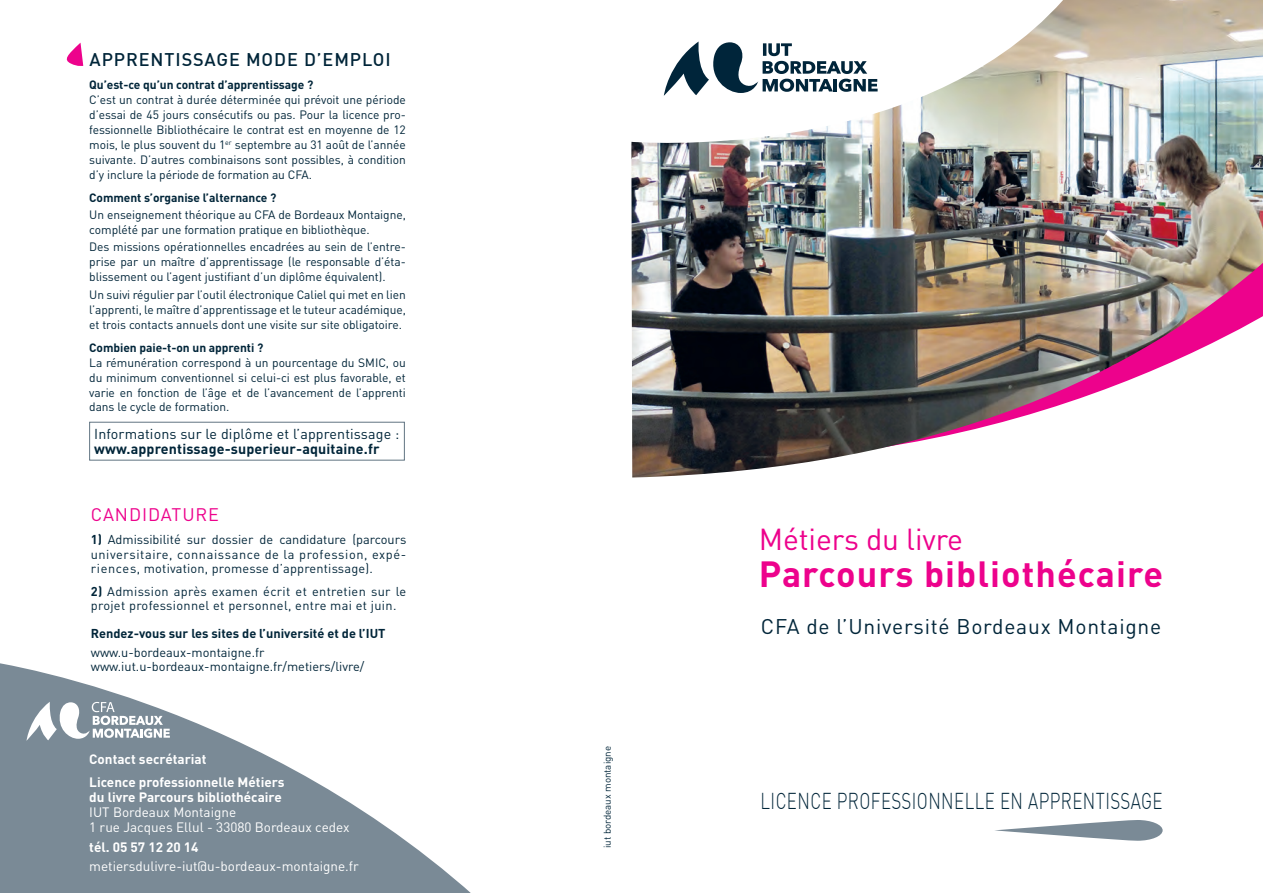
<style>
.page{position:relative;width:1263px;height:893px;background:#fff}
.page>*{position:absolute;margin:0;border:0;box-sizing:border-box;transform-origin:0 0}
.t1{font:700 36px "DIN";letter-spacing:.03em;color:#ed028c}
.t2{font:30px "DIN";letter-spacing:-.005em;color:#ed028c}
.t3{font:300 22.5px "DIN";letter-spacing:.025em;color:#002539;scale:.75 1}
.t4{font:21px "DIN";letter-spacing:.035em;color:#002539}
.t5{font:500 18px "DIN";letter-spacing:.05em;color:#002539}
.t6{font:18px "DIN";letter-spacing:.05em;color:#ed028c}
.t7{font:14.25px "DIN";letter-spacing:.01em;color:#002539}
.t8{font:700 14.25px "DIN";letter-spacing:.01em;color:#002539}
.t9{font:13.5px "DIN";color:#fff}
.t10{font:700 13.5px "DIN";color:#fff}
.t11{font:12.75px/14.2px "DIN";letter-spacing:.015em;color:#002539;text-align:justify}
.t12{font:700 12.75px "DIN";color:#002539}
.t13{font:12px/15px "DIN";letter-spacing:-.005em;color:#002539;text-align:justify}
.t14{font:700 12px "DIN";letter-spacing:-.005em;color:#002539}
.t15{font:9.75px "DIN";color:#002539}
.s1{font-weight:700}
</style>
<div class="page">
<svg style="left:0;top:663px;width:471px;height:230px;fill:#7a8a96"></svg>
<img style="left:631px;top:0;width:632px;height:477px">
<div style="left:89px;top:422px;width:316px;height:38px;border:1px solid #617482"></div>
<svg style="left:66px;top:43px;width:17px;height:23px"></svg>
<svg style="left:26px;top:702px;width:144px;height:39px"></svg>
<svg style="left:995px;top:820px;width:167px;height:21px"></svg>
<p class="t5" style="left:90px;top:48px;width:303px">APPRENTISSAGE MODE D’EMPLOI</p>
<p class="t14" style="left:89px;top:76px;width:226px">Qu’est-ce qu’un contrat d’apprentissage ?</p>
<p class="t13" style="left:89px;top:92px;width:318px">C’est un contrat à durée déterminée qui prévoit une période d’essai de 45 jours consécutifs ou pas. Pour la licence pro&shy;fessionnelle Bibliothécaire le contrat est en moyenne de 12 mois, le plus souvent du 1<sup>er</sup> septembre au 31 août de l’année suivante. D’autres combinaisons sont possibles, à condition d’y inclure la période de formation au CFA.</p>
<p class="t14" style="left:89px;top:190px;width:189px">Comment s’organise l’alternance ?</p>
<p class="t13" style="left:89px;top:207px;width:318px">Un enseignement théorique au CFA de Bordeaux Montaigne, complété par une formation pratique en bibliothèque.</p>
<p class="t13" style="left:89px;top:239px;width:318px">Des missions opérationnelles encadrées au sein de l’entre&shy;prise par un maître d’apprentissage (le responsable d’éta&shy;blissement ou l’agent justifiant d’un diplôme équivalent).</p>
<p class="t13" style="left:89px;top:286px;width:318px">Un suivi régulier par l’outil électronique Caliel qui met en lien l’apprenti, le maître d’apprentissage et le tuteur académique, et trois contacts annuels dont une visite sur site obligatoire.</p>
<p class="t14" style="left:89px;top:340px;width:176px">Combien paie-t-on un apprenti ?</p>
<p class="t13" style="left:89px;top:355px;width:318px">La rémunération correspond à un pourcentage du SMIC, ou du minimum conventionnel si celui-ci est plus favorable, et varie en fonction de l’âge et de l’avancement de l’apprenti dans le cycle de formation.</p>
<p class="t7" style="left:94px;top:425px;width:307px">Informations sur le diplôme et l’apprentissage :</p>
<p class="t8" style="left:94px;top:440px;width:287px">www.apprentissage-superieur-aquitaine.fr</p>
<p class="t6" style="left:91px;top:503px;width:130px">CANDIDATURE</p>
<p class="t11" style="left:91px;top:532px;width:317px"><span class="s1">1)</span> Admissibilité sur dossier de candidature (parcours universitaire, connaissance de la profession, expé&shy;riences, motivation, promesse d’apprentissage).</p>
<p class="t11" style="left:91px;top:584px;width:317px"><span class="s1">2)</span> Admission après examen écrit et entretien sur le projet professionnel et personnel, entre mai et juin.</p>
<p class="t12" style="left:91px;top:625px;width:296px">Rendez-vous sur les sites de l’université et de l’IUT</p>
<p class="t11" style="left:91px;top:645px;width:175px">www.u-bordeaux-montaigne.fr</p>
<p class="t11" style="left:91px;top:659px;width:275px">www.iut.u-bordeaux-montaigne.fr/metiers/livre/</p>
<p class="t10" style="left:89px;top:750px;width:119px">Contact secrétariat</p>
<p class="t10" style="left:89px;top:774px;width:197px">Licence professionnelle Métiers</p>
<p class="t10" style="left:89px;top:789px;width:194px">du livre Parcours bibliothécaire</p>
<p class="t9" style="left:89px;top:804px;width:148px">IUT Bordeaux Montaigne</p>
<p class="t9" style="left:89px;top:819px;width:262px">1 rue Jacques Ellul - 33080 Bordeaux cedex</p>
<p class="t10" style="left:89px;top:838px;width:111px">tél. 05 57 12 20 14</p>
<p class="t9" style="left:89px;top:858px;width:271px">metiersdulivre-iut@u-bordeaux-montaigne.fr</p>
<p class="t15" style="left:601px;top:848px;width:103px;rotate:-90deg">iut bordeaux montaigne</p>
<p class="t2" style="left:759px;top:520px;width:206px">Métiers du livre</p>
<p class="t1" style="left:759px;top:551px;width:406px">Parcours bibliothécaire</p>
<p class="t4" style="left:761px;top:613px;width:402px">CFA de l’Université Bordeaux Montaigne</p>
<p class="t3" style="left:760px;top:787px;width:538px">LICENCE PROFESSIONNELLE EN APPRENTISSAGE</p>
</div>
